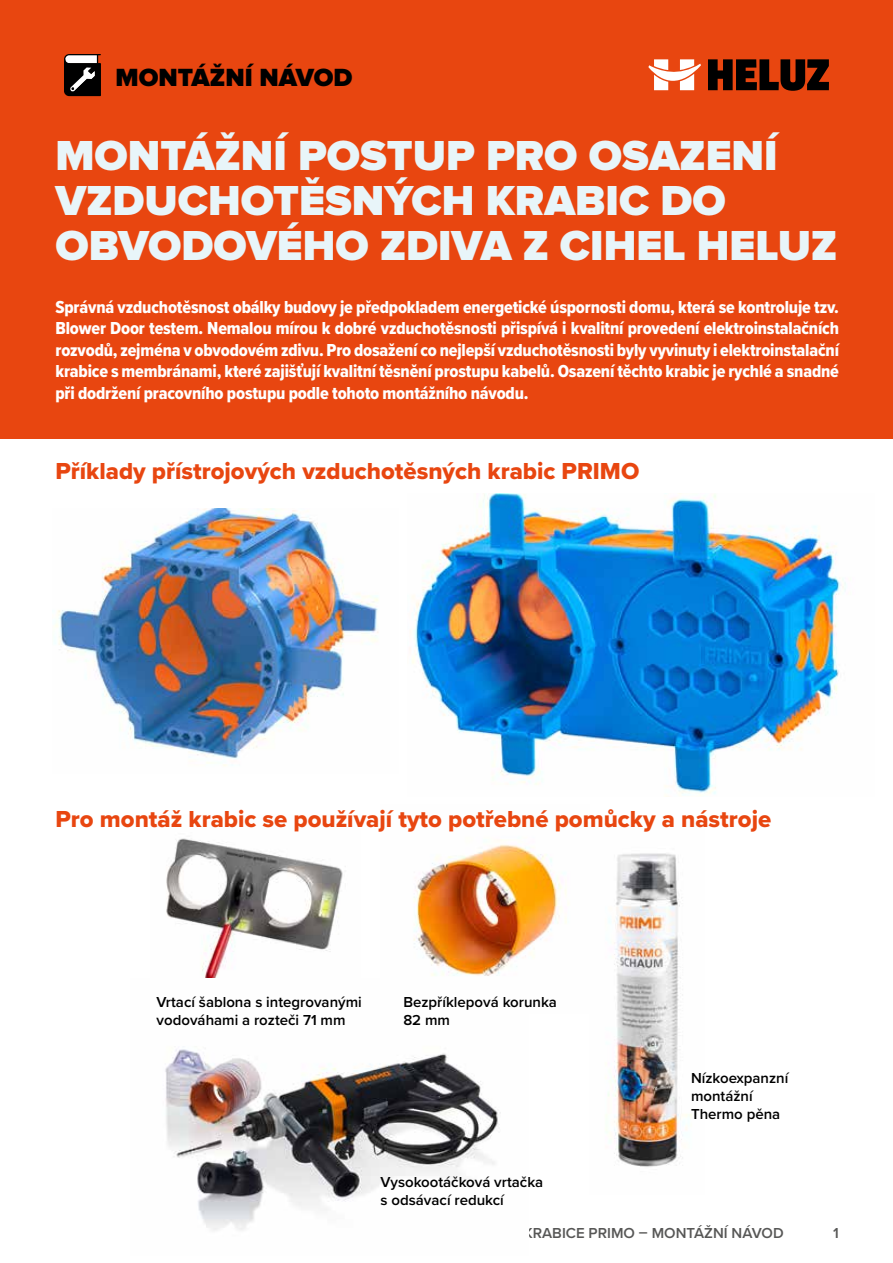
<style>
.page{position:relative;width:893px;height:1263px;background:#fff}
.page>*{position:absolute;margin:0;border:0;box-sizing:border-box;transform-origin:0 0}
.t1{font:900 43.5px/45px "Proxima Nova";color:#e8f5f9}
.t2{font:900 25.8px "Proxima Nova";color:#000}
.t3{font:24px "Proxima Nova Extrabld";color:#e84610}
.t4{font:18px/21.6px "Proxima Nova Cond Extrabld";letter-spacing:-.01em;color:#fff;text-align:justify}
.t5{font:600 15px/18px "Proxima Nova";color:#000}
.t6{font:600 15px "Proxima Nova";color:#575756}
</style>
<div class="page">
<div style="left:0;top:0;width:893px;height:438px;background:#e84610"></div>
<svg style="left:64px;top:54px;width:37px;height:43px;background:#4b4442"></svg>
<svg style="left:648px;top:59px;width:53px;height:31px"></svg>
<svg style="left:708px;top:59px;width:121px;height:32px"></svg>
<img style="left:166px;top:838px;width:177px;height:140px">
<img style="left:165px;top:1049px;width:336px;height:182px">
<img style="left:606px;top:853px;width:86px;height:314px">
<img style="left:413px;top:840px;width:154px;height:136px">
<img style="left:54px;top:508px;width:325px;height:258px">
<img style="left:410px;top:493px;width:436px;height:304px">
<h2 class="t2" style="left:115px;top:63px;width:239px">MONTÁŽNÍ NÁVOD</h2>
<h1 class="t1" style="left:56px;top:134px;width:783px">MONTÁŽNÍ POSTUP PRO OSAZENÍ<br>VZDUCHOTĚSNÝCH KRABIC DO<br>OBVODOVÉHO ZDIVA Z CIHEL HELUZ</h1>
<p class="t4" style="left:56px;top:296px;width:785px">Správná vzduchotěsnost obálky budovy je předpokladem energetické úspornosti domu, která se kontroluje tzv.<br>Blower Door testem. Nemalou mírou k dobré vzduchotěsnosti přispívá i kvalitní provedení elektroinstalačních rozvodů, zejména v obvodovém zdivu. Pro dosažení co nejlepší vzduchotěsnosti byly vyvinuty i elektroinstalační krabice s membránami, které zajišťují kvalitní těsnění prostupu kabelů. Osazení těchto krabic je rychlé a snadné při dodržení pracovního postupu podle tohoto montážního návodu.</p>
<h3 class="t3" style="left:56px;top:453px;width:585px">Příklady přístrojových vzduchotěsných krabic PRIMO</h3>
<h3 class="t3" style="left:56px;top:801px;width:717px">Pro montáž krabic se používají tyto potřebné pomůcky a nástroje</h3>
<p class="t5" style="left:157px;top:992px;width:207px">Vrtací šablona s integrovanými vodováhami a rozteči 71 mm</p>
<p class="t5" style="left:403px;top:992px;width:155px">Bezpříklepová korunka<br>82 mm</p>
<p class="t5" style="left:691px;top:1069px;width:99px">Nízkoexpanzní montážní<br>Thermo pěna</p>
<p class="t5" style="left:381px;top:1172px;width:164px">Vysokootáčková vrtačka s odsávací redukcí</p>
<p class="t6" style="left:459px;top:1222px;width:326px">ELEKTROKRABICE PRIMO – MONTÁŽNÍ NÁVOD</p>
<p class="t6" style="left:833px;top:1222px;width:7px">1</p>
</div>
